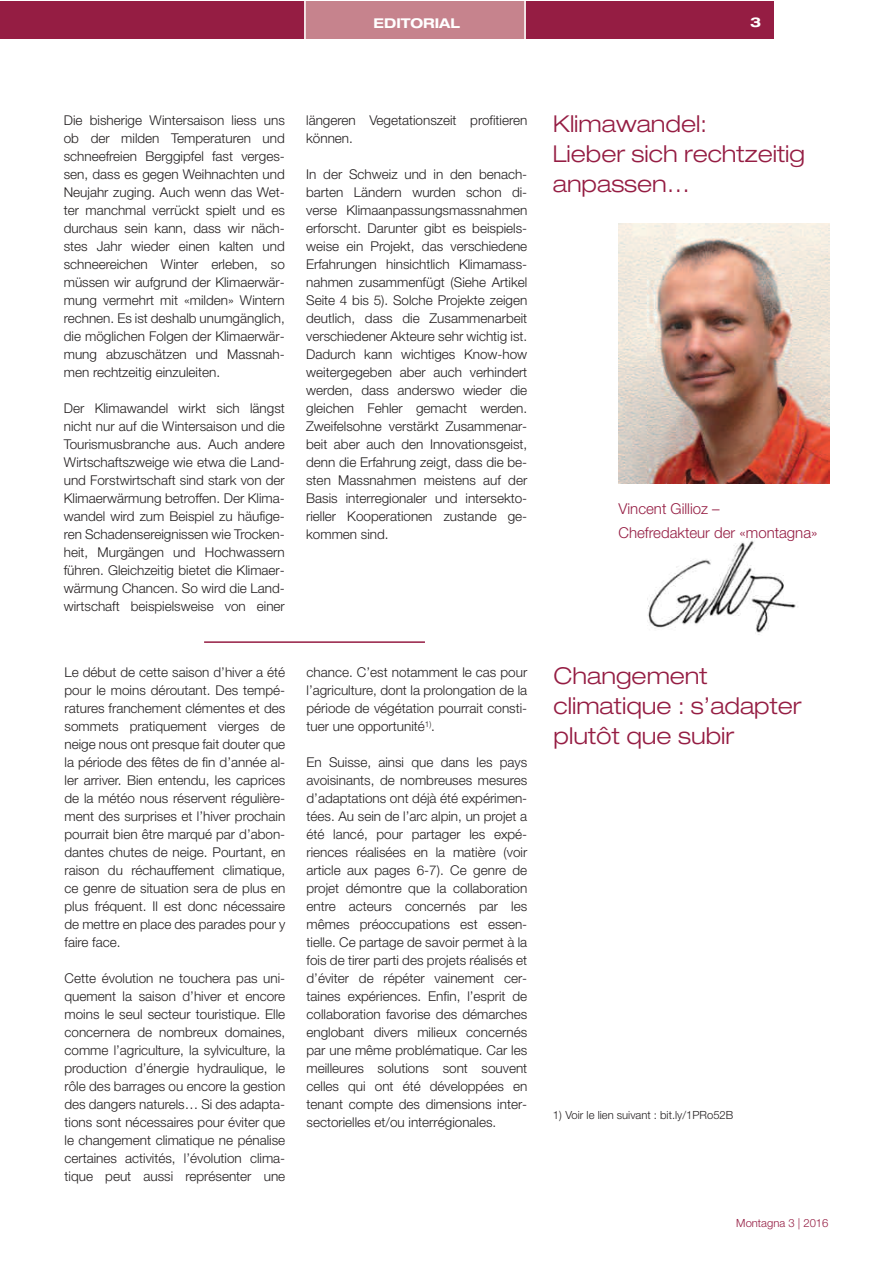
<style>
.page{position:relative;width:893px;height:1263px;background:#fff}
.page>*{position:absolute;margin:0;border:0;box-sizing:border-box;transform-origin:0 0}
.t1{font:300 expanded 23.25px/30px "Helvetica Neue";color:#951d43}
.t2{font:300 15px/24px "Helvetica Neue";color:#951d43}
.t3{font:300 13.5px/18px "Helvetica Neue";color:#231f20;text-align:justify}
.t4{font:700 expanded 13.5px "Helvetica Neue";color:#fff}
.t5{font:300 11.25px "Helvetica Neue";color:#231f20}
.t6{font:300 11.25px "Helvetica Neue";color:#951d43}
</style>
<div class="page">
<div style="left:0;top:1px;width:774px;height:37px;background:#951d43"></div>
<div style="left:304px;top:1px;width:221px;height:37px;background:#c6838d"></div>
<hr style="left:204px;top:641px;width:221px;height:2px;background:#951d43">
<img style="left:647px;top:538px;width:151px;height:97px">
<img style="left:619px;top:223px;width:210px;height:260px">
<hr style="left:304px;top:1px;width:2px;height:41px;background:#fff">
<hr style="left:524px;top:1px;width:2px;height:41px;background:#fff">
<p class="t4" style="left:374px;top:15px;width:88px">EDITORIAL</p>
<p class="t4" style="left:750px;top:14px;width:13px">3</p>
<p class="t3" style="left:64px;top:111px;width:223px">Die bisherige Wintersaison liess uns ob der milden Temperaturen und schneefreien Berggipfel fast verges&shy;sen, dass es gegen Weihnachten und Neujahr zuging. Auch wenn das Wet&shy;ter manchmal verrückt spielt und es durchaus sein kann, dass wir näch&shy;stes Jahr wieder einen kalten und schneereichen Winter erleben, so müssen wir aufgrund der Klimaerwär&shy;mung vermehrt mit «milden» Wintern rechnen. Es ist deshalb unumgänglich, die möglichen Folgen der Klimaerwär&shy;mung abzuschätzen und Massnah&shy;men rechtzeitig einzuleiten.</p>
<p class="t3" style="left:64px;top:399px;width:223px">Der Klimawandel wirkt sich längst nicht nur auf die Wintersaison und die Tourismusbranche aus. Auch andere Wirtschaftszweige wie etwa die Land&shy;und Forstwirtschaft sind stark von der Klimaerwärmung betroffen. Der Klima&shy;wandel wird zum Beispiel zu häufige&shy;ren Schadensereignissen wie Trocken&shy;heit, Murgängen und Hochwassern führen. Gleichzeitig bietet die Klimaer&shy;wärmung Chancen. So wird die Land&shy;wirtschaft beispielsweise von einer</p>
<p class="t3" style="left:306px;top:111px;width:223px">längeren Vegetationszeit profitieren können.</p>
<p class="t3" style="left:306px;top:165px;width:223px">In der Schweiz und in den benach&shy;barten Ländern wurden schon di&shy;verse Klimaanpassungsmassnahmen erforscht. Darunter gibt es beispiels&shy;weise ein Projekt, das verschiedene Erfahrungen hinsichtlich Klimamass&shy;nahmen zusammenfügt (Siehe Artikel Seite 4 bis 5). Solche Projekte zeigen deutlich, dass die Zusammenarbeit verschiedener Akteure sehr wichtig ist.<br>Dadurch kann wichtiges Know-how weitergegeben aber auch verhindert werden, dass anderswo wieder die gleichen Fehler gemacht werden.<br>Zweifelsohne verstärkt Zusammenar&shy;beit aber auch den Innovationsgeist, denn die Erfahrung zeigt, dass die be&shy;sten Massnahmen meistens auf der Basis interregionaler und intersekto&shy;rieller Kooperationen zustande ge&shy;kommen sind.</p>
<p class="t3" style="left:65px;top:663px;width:222px">Le début de cette saison d’hiver a été pour le moins déroutant. Des tempé&shy;ratures franchement clémentes et des sommets pratiquement vierges de neige nous ont presque fait douter que la période des fêtes de fin d’année al&shy;ler arriver. Bien entendu, les caprices de la météo nous réservent régulière&shy;ment des surprises et l’hiver prochain pourrait bien être marqué par d’abon&shy;dantes chutes de neige. Pourtant, en raison du réchauffement climatique, ce genre de situation sera de plus en plus fréquent. Il est donc nécessaire de mettre en place des parades pour y faire face.</p>
<p class="t3" style="left:65px;top:969px;width:222px">Cette évolution ne touchera pas uni&shy;quement la saison d’hiver et encore moins le seul secteur touristique. Elle concernera de nombreux domaines, comme l’agriculture, la sylviculture, la production d’énergie hydraulique, le rôle des barrages ou encore la gestion des dangers naturels… Si des adapta&shy;tions sont nécessaires pour éviter que le changement climatique ne pénalise certaines activités, l’évolution clima&shy;tique peut aussi représenter une</p>
<p class="t3" style="left:307px;top:663px;width:222px">chance. C’est notamment le cas pour l’agriculture, dont la prolongation de la période de végétation pourrait consti&shy;tuer une opportunité<sup>1)</sup>.</p>
<p class="t3" style="left:307px;top:753px;width:222px">En Suisse, ainsi que dans les pays avoisinants, de nombreuses mesures d’adaptations ont déjà été expérimen&shy;tées. Au sein de l’arc alpin, un projet a été lancé, pour partager les expé&shy;riences réalisées en la matière (voir article aux pages 6-7). Ce genre de projet démontre que la collaboration entre acteurs concernés par les mêmes préoccupations est essen&shy;tielle. Ce partage de savoir permet à la fois de tirer parti des projets réalisés et d’éviter de répéter vainement cer&shy;taines expériences. Enfin, l’esprit de collaboration favorise des démarches englobant divers milieux concernés par une même problématique. Car les meilleures solutions sont souvent celles qui ont été développées en tenant compte des dimensions inter&shy;sectorielles et/ou interrégionales.</p>
<h1 class="t1" style="left:553px;top:108px;width:254px">Klimawandel:<br>Lieber sich rechtzeitig anpassen…</h1>
<p class="t2" style="left:619px;top:496px;width:200px">Vincent Gillioz –<br>Chefredakteur der «montagna»</p>
<h1 class="t1" style="left:554px;top:661px;width:249px">Changement climatique : s’adapter plutôt que subir</h1>
<p class="t5" style="left:553px;top:1108px;width:182px">1) Voir le lien suivant : bit.ly/1PRo52B</p>
<p class="t6" style="left:736px;top:1216px;width:94px">Montagna 3 | 2016</p>
</div>
